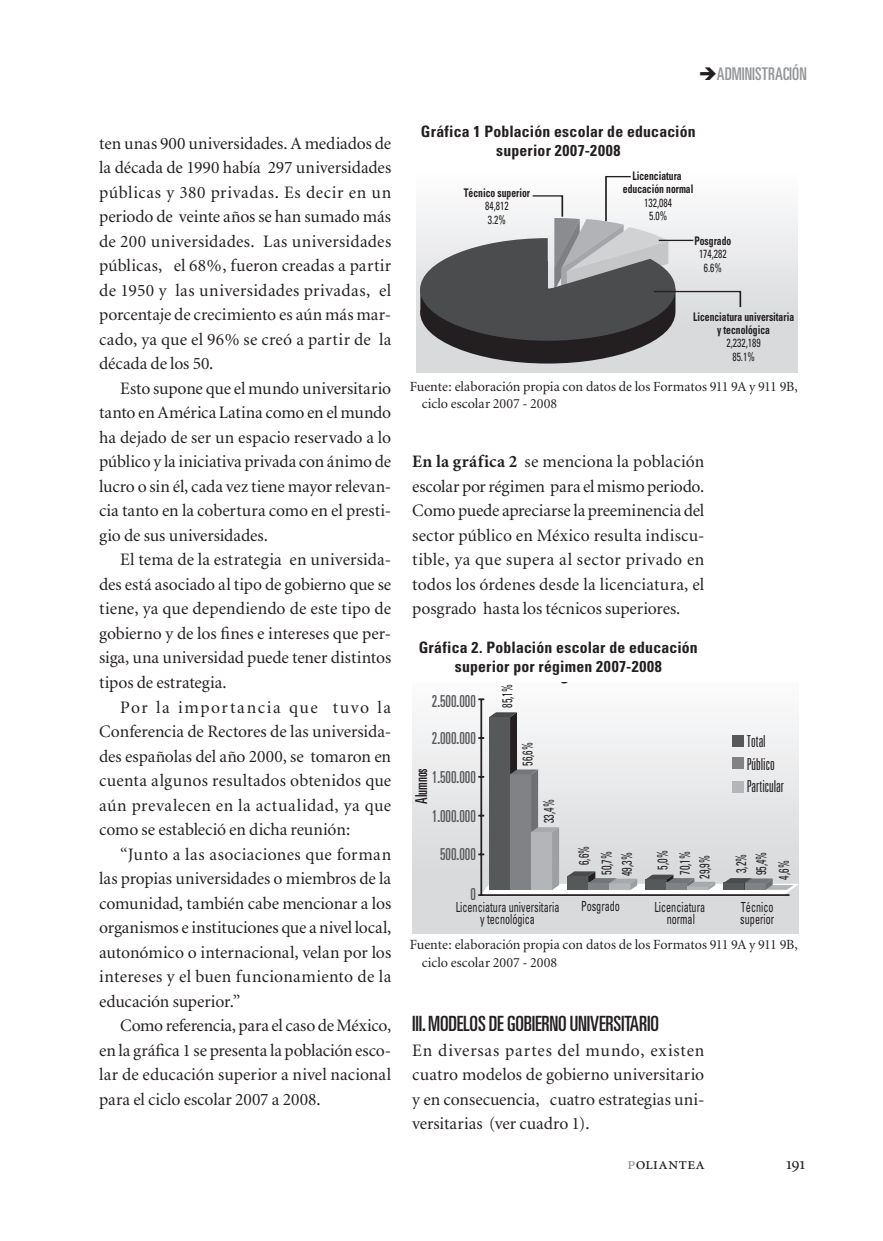
<style>
.page{position:relative;width:883px;height:1241px;background:#fff}
.page>*{position:absolute;margin:0;border:0;box-sizing:border-box;transform-origin:0 0}
.t1{font:ultra-condensed 21px "Univers";letter-spacing:-.01em;color:#231f20}
.t2{font:17.5px/24.5px "Minion";color:#231f20;text-align:justify}
.t3{font:ultra-condensed 17.5px "Univers";color:#939598}
.t4{font:17.5px "Minion Regular SC";color:#231f20}
.t5{font:700 17.32px/19.1px "Univers";color:#231f20;text-align:center;scale:.9 1}
.t6{font:ultra-condensed 16.45px "Univers";color:#5a5a5d;scale:.9 1}
.t7{font:300 ultra-condensed 16.45px/22.6px "Univers";color:#231f20}
.t8{font:ultra-condensed 16.45px "Univers";color:#231f20;scale:.9 1}
.t9{font:700 condensed 15.75px/19.2px "Univers";letter-spacing:.015em;color:#231f20;text-align:center}
.t10{font:14px/17.5px "Minion";color:#231f20}
.t11{font:condensed 14px/22.6px "Univers";color:#231f20;scale:.73 1}
.t12{font:condensed 13.83px/12.2px "Univers";color:#231f20;text-align:center;scale:.73 1}
.t13{font:700 condensed 11.9px/13.3px "Univers";color:#231f20;text-align:center;scale:.81 1}
.t14{font:condensed 11.9px/13.3px "Univers";color:#231f20;text-align:center;scale:.81 1}
.s1{color:#231f20}
.s2{font-weight:700}
.s3{color:#939598}
</style>
<div class="page">
<div style="left:416px;top:168px;width:381px;height:205px;background:linear-gradient(to bottom,#fdfdfd,#d2d3d6)"></div>
<svg style="left:420px;top:175px;width:322px;height:188px"></svg>
<div style="left:413px;top:682px;width:386px;height:251px;background:linear-gradient(to bottom,#f9f9fa,#d3d4d6)"></div>
<hr style="left:480px;top:699px;width:2px;height:196px;background:#231f20">
<svg style="left:478px;top:712px;width:321px;height:184px"></svg>
<div style="left:733px;top:735px;width:11px;height:11px;background:#57585a"></div>
<div style="left:733px;top:757px;width:11px;height:11px;background:#808285"></div>
<div style="left:733px;top:781px;width:11px;height:11px;background:#b4b5b8"></div>
<p class="t2" style="left:99px;top:131px;width:294px">ten unas 900 universidades. A mediados de la década de 1990 había 297 universidades públicas y 380 privadas. Es decir en un periodo de veinte años se han sumado más de 200 universidades. Las universidades públicas, el 68%, fueron creadas a partir de 1950 y las universidades privadas, el porcentaje de crecimiento es aún más mar&shy;cado, ya que el 96% se creó a partir de la década de los 50.</p>
<p class="t2" style="left:99px;top:376px;width:294px;text-indent:21px">Esto supone que el mundo universitario tanto en América Latina como en el mundo ha dejado de ser un espacio reservado a lo público y la iniciativa privada con ánimo de lucro o sin él, cada vez tiene mayor relevan&shy;cia tanto en la cobertura como en el presti&shy;gio de sus universidades.</p>
<p class="t2" style="left:99px;top:548px;width:294px;text-indent:21px">El tema de la estrategia en universida&shy;des está asociado al tipo de gobierno que se tiene, ya que dependiendo de este tipo de gobierno y de los fines e intereses que per&shy;siga, una universidad puede tener distintos tipos de estrategia.</p>
<p class="t2" style="left:99px;top:695px;width:294px;text-indent:21px">Por la importancia que tuvo la Conferencia de Rectores de las universida&shy;des españolas del año 2000, se tomaron en cuenta algunos resultados obtenidos que aún prevalecen en la actualidad, ya que como se estableció en dicha reunión:</p>
<p class="t2" style="left:99px;top:842px;width:294px;text-indent:21px">“Junto a las asociaciones que forman las propias universidades o miembros de la comunidad, también cabe mencionar a los organismos e instituciones que a nivel local, autonómico o internacional, velan por los intereses y el buen funcionamiento de la educación superior.”</p>
<p class="t2" style="left:99px;top:1013px;width:294px;text-indent:21px">Como referencia, para el caso de México, en la gráfica 1 se presenta la población esco&shy;lar de educación superior a nivel nacional para el ciclo escolar 2007 a 2008.</p>
<p class="t3" style="left:699px;top:64px;width:34px"><span class="s1">➔</span>ADMINISTRACIÓN</p>
<p class="t9" style="left:421px;top:121px;width:276px">Gráfica 1 Población escolar de educación superior 2007-2008</p>
<p class="t13" style="left:464px;top:186px;width:83px">Técnico superior</p>
<p class="t14" style="left:485px;top:199px;width:31px;text-align:left">84,812<br>3.2%</p>
<p class="t13" style="left:623px;top:169px;width:89px">Licenciatura educación normal</p>
<p class="t14" style="left:644px;top:195px;width:36px">132,084<br>5.0%</p>
<p class="t13" style="left:694px;top:234px;width:47px">Posgrado</p>
<p class="t14" style="left:699px;top:247px;width:36px">174,282<br>6.6%</p>
<p class="t13" style="left:693px;top:310px;width:126px">Licenciatura universitaria y tecnológica</p>
<p class="t14" style="left:727px;top:336px;width:44px">2,232,189<br>85.1%</p>
<p class="t10" style="left:422px;top:378px;width:377px;text-indent:-12px">Fuente: elaboración propia con datos de los Formatos 911 9A y 911 9B, ciclo escolar 2007 - 2008</p>
<p class="t2" style="left:412px;top:450px;width:294px"><span class="s2">En la gráfica 2</span> se menciona la población escolar por régimen para el mismo periodo.<br>Como puede apreciarse la preeminencia del sector público en México resulta indiscu&shy;tible, ya que supera al sector privado en todos los órdenes desde la licenciatura, el posgrado hasta los técnicos superiores.</p>
<p class="t9" style="left:419px;top:637px;width:280px">Gráfica 2. Población escolar de educación superior por régimen 2007-2008</p>
<p class="t5" style="left:459px;top:644px;width:334px">Población escolar de educación superior de régimen 2007 - 2008</p>
<p class="t6" style="left:432px;top:691px;width:50px">2.500.000</p>
<p class="t11" style="left:496px;top:707px;width:34px;rotate:-90deg">85,1%</p>
<p class="t6" style="left:432px;top:728px;width:50px">2.000.000</p>
<p class="t8" style="left:412px;top:804px;width:41px;rotate:-90deg">ALUMNOS</p>
<p class="t6" style="left:432px;top:767px;width:50px">1.500.000</p>
<p class="t6" style="left:432px;top:807px;width:50px">1.000.000</p>
<p class="t6" style="left:440px;top:844px;width:41px">500.000</p>
<p class="t6" style="left:470px;top:884px;width:8px">0</p>
<p class="t11" style="left:516px;top:765px;width:34px;rotate:-90deg">56,6%</p>
<p class="t11" style="left:537px;top:823px;width:34px;rotate:-90deg">33,4%</p>
<p class="t12" style="left:456px;top:900px;width:144px">Licenciatura universitaria y tecnológica</p>
<p class="t7" style="left:747px;top:729px;width:39px">Total<br>Público<br>Particular</p>
<p class="t11" style="left:572px;top:874px;width:41px;text-indent:10px;rotate:-90deg">6,6%<br>50,7%</p>
<p class="t11" style="left:615px;top:875px;width:34px;rotate:-90deg">49,3%</p>
<p class="t11" style="left:651px;top:874px;width:35px;line-height:22.1px;text-align:center;rotate:-90deg">5,0%<br>70,1%</p>
<p class="t11" style="left:693px;top:878px;width:34px;rotate:-90deg">29,9%</p>
<p class="t11" style="left:731px;top:875px;width:34px;line-height:20.3px;rotate:-90deg">3,2%<br>95,4%</p>
<p class="t11" style="left:772px;top:879px;width:28px;rotate:-90deg">4,6%</p>
<p class="t12" style="left:654px;top:900px;width:71px">Licenciatura normal</p>
<p class="t12" style="left:740px;top:900px;width:48px;text-align:left">Técnico superior</p>
<p class="t12" style="left:581px;top:899px;width:55px">Posgrado</p>
<p class="t10" style="left:422px;top:936px;width:377px;text-indent:-12px">Fuente: elaboración propia con datos de los Formatos 911 9A y 911 9B, ciclo escolar 2007 - 2008</p>
<p class="t1" style="left:412px;top:1011px;width:248px">III. MODELOS DE GOBIERNO UNIVERSITARIO</p>
<p class="t2" style="left:412px;top:1038px;width:294px">En diversas partes del mundo, existen cuatro modelos de gobierno universitario y en consecuencia, cuatro estrategias uni&shy;versitarias (ver cuadro 1).</p>
<p class="t4" style="left:627px;top:1154px;width:79px"><span class="s3">p</span>oliantea</p>
<p class="t4" style="left:786px;top:1154px;width:21px">191</p>
</div>
